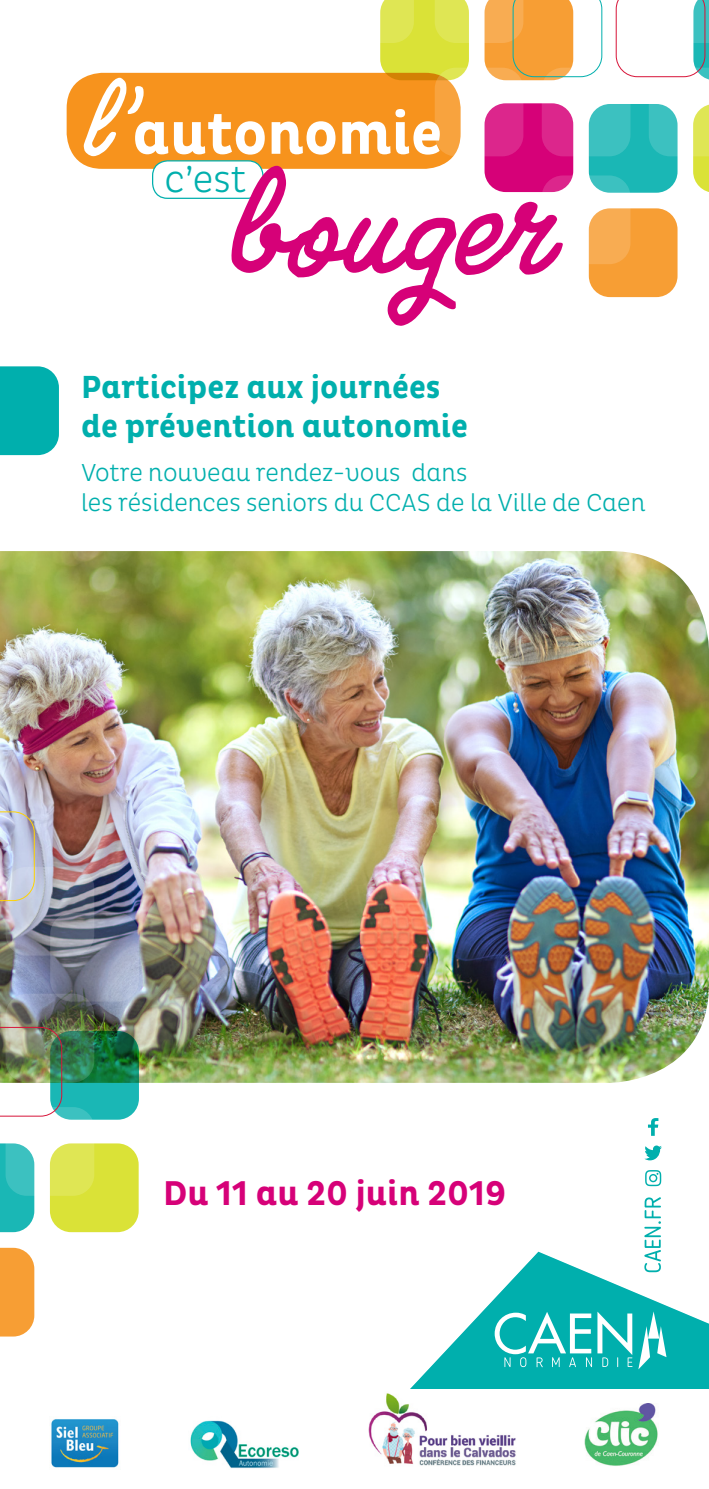
<style>
.page{position:relative;width:709px;height:1489px;background:#fff}
.page>*{position:absolute;margin:0;border:0;box-sizing:border-box;transform-origin:0 0}
.t1{font:700 60.5px "Pluto Cond";color:#fff}
.t2{font:300 38.25px "Pluto Cond";color:#00afad}
.t3{font:700 35px "Pluto Cond";color:#d60178}
.t4{font:700 32.5px/39px "Pluto Cond";color:#00afad}
.t5{font:300 25px/30px "Pluto Cond";color:#00afad}
.s1{font-family:"Quimby Gubernatorial";font-weight:400;font-size:82.75px}
</style>
<div class="page">
<div style="left:67px;top:73px;width:393px;height:96px;background:#f7931d;border-radius:35px"></div>
<div style="left:589px;top:104px;width:88px;height:89px;background:#1ab7b5;border-radius:21px"></div>
<div style="left:589px;top:208px;width:88px;height:89px;background:#f79e34;border-radius:21px"></div>
<div style="left:484px;top:103px;width:89px;height:89px;background:#d60178;border-radius:21px"></div>
<svg style="left:435px;top:68px;width:88px;height:88px"></svg>
<svg style="left:541px;top:68px;width:89px;height:88px"></svg>
<svg style="left:541px;top:175px;width:89px;height:89px"></svg>
<svg style="left:325px;top:0;width:277px;height:80px"></svg>
<svg style="left:616px;top:0;width:93px;height:193px"></svg>
<div style="left:153px;top:161px;width:110px;height:37px;background:#fff;border-radius:15px"></div>
<div style="left:152px;top:160px;width:112px;height:39px;border:1px solid #00afad;border-radius:15px"></div>
<svg style="left:230px;top:166px;width:333px;height:160px"></svg>
<div style="left:0;top:366px;width:59px;height:89px;background:#00afad"></div>
<img style="left:0;top:551px;width:709px;height:531px">
<div style="left:50px;top:1143px;width:89px;height:89px;background:#dae237;border-radius:21px"></div>
<svg style="left:0;top:1143px;width:34px;height:89px;background:#27bbb9"></svg>
<svg style="left:50px;top:1030px;width:89px;height:89px;background:#149177"></svg>
<svg style="left:0;top:1247px;width:34px;height:89px;background:#f7a441"></svg>
<svg style="left:50px;top:912px;width:89px;height:89px;background:#80879e"></svg>
<img style="left:6px;top:866px;width:88px;height:89px;border-radius:21px">
<svg style="left:6px;top:1106px;width:88px;height:89px"></svg>
<img style="left:6px;top:993px;width:88px;height:89px;border-radius:21px">
<img style="left:0;top:1027px;width:62px;height:89px">
<svg style="left:0;top:811px;width:34px;height:89px;background:#c0c3d6"></svg>
<svg style="left:410px;top:1251px;width:299px;height:138px;fill:#00afad"></svg>
<svg style="left:638px;top:1311px;width:28px;height:58px"></svg>
<svg style="left:494px;top:1311px;width:138px;height:56px"></svg>
<svg style="left:644px;top:1197px;width:17px;height:75px"></svg>
<svg style="left:648px;top:1118px;width:10px;height:17px"></svg>
<svg style="left:644px;top:1145px;width:18px;height:15px"></svg>
<svg style="left:645px;top:1170px;width:16px;height:16px"></svg>
<img style="left:584px;top:1403px;width:74px;height:63px">
<img style="left:368px;top:1393px;width:148px;height:73px">
<img style="left:190px;top:1420px;width:109px;height:48px">
<img style="left:51px;top:1419px;width:68px;height:49px">
<p class="t1" style="left:81px;top:99px;width:363px"><span class="s1">l’</span>autonomie</p>
<p class="t2" style="left:164px;top:157px;width:83px">c’est</p>
<p class="t4" style="left:81px;top:368px;width:389px">Participez aux journées de prévention autonomie</p>
<p class="t5" style="left:81px;top:458px;width:566px">Votre nouveau rendez-vous dans<br>les résidences seniors du CCAS de la Ville de Caen</p>
<p class="t3" style="left:163px;top:1173px;width:345px">Du 11 au 20 juin 2019</p>
</div>
